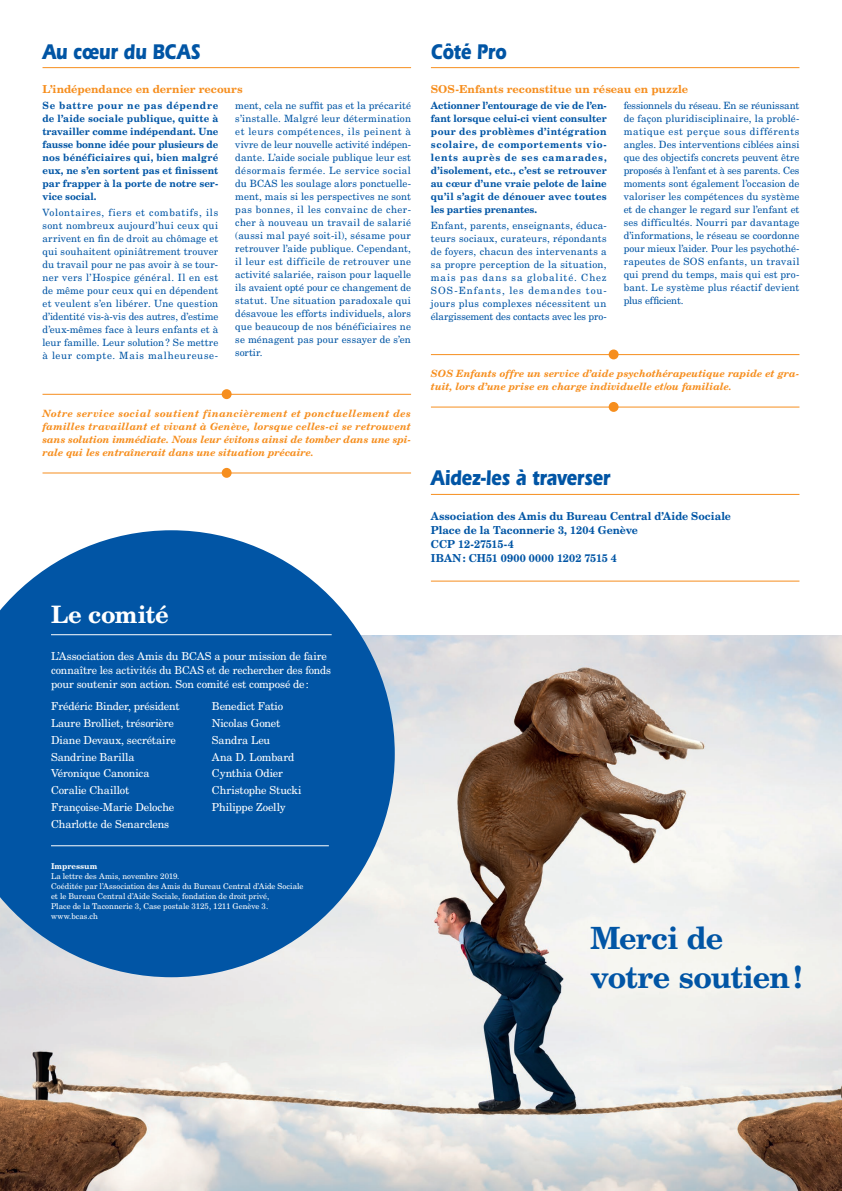
<style>
.page{position:relative;width:842px;height:1191px;background:#fff}
.page>*{position:absolute;margin:0;border:0;box-sizing:border-box;transform-origin:0 0}
.t1{font:700 30.6px/39.2px "New Century Schlbk LT Std";letter-spacing:-.025em;color:#0155a5}
.t2{font:700 24px "New Century Schlbk LT Std";letter-spacing:-.015em;color:#fff}
.t3{font:700 22px "ITC Eras Std";letter-spacing:-.015em;color:#0155a5;scale:.8 1}
.t4{font:11px/16.8px "New Century Schlbk LT Std";letter-spacing:-.01em;color:#fff}
.t5{font:700 11px/14px "New Century Schlbk LT Std";letter-spacing:-.005em;color:#0155a5;scale:.96 1}
.t6{font:700 11px "New Century Schlbk LT Std";color:#f68e1e}
.t7{font:10px/13px "New Century Schlbk LT Std";letter-spacing:.015em;color:#0155a5;text-align:justify}
.t8{font:700 10px/13px "New Century Schlbk LT Std";letter-spacing:.005em;color:#0155a5;text-align:justify;scale:.96 1}
.t9{font:italic 700 10px/13px "New Century Schlbk LT Std";color:#f68e1e;text-align:justify}
.t10{font:8px/10px "New Century Schlbk LT Std";color:#fff}
.t11{font:700 8px "New Century Schlbk LT Std";letter-spacing:.005em;color:#fff}
</style>
<div class="page">
<img style="left:0;top:635px;width:842px;height:556px">
<hr style="left:43px;top:67px;width:368px;height:1px;background:#f68e1e">
<hr style="left:431px;top:67px;width:368px;height:1px;background:#f68e1e">
<hr style="left:431px;top:494px;width:368px;height:1px;background:#f68e1e">
<hr style="left:43px;top:394px;width:368px;height:1px;background:#f68e1e">
<hr style="left:431px;top:354px;width:368px;height:1px;background:#f68e1e">
<hr style="left:43px;top:472px;width:368px;height:1px;background:#f68e1e">
<hr style="left:431px;top:406px;width:368px;height:1px;background:#f68e1e">
<hr style="left:431px;top:580px;width:368px;height:1px;background:#f68e1e">
<div style="left:222px;top:389px;width:10px;height:10px;background:#f68e1e;border-radius:50%"></div>
<div style="left:609px;top:349px;width:10px;height:10px;background:#f68e1e;border-radius:50%"></div>
<div style="left:222px;top:468px;width:10px;height:10px;background:#f68e1e;border-radius:50%"></div>
<div style="left:609px;top:402px;width:10px;height:10px;background:#f68e1e;border-radius:50%"></div>
<svg style="left:0;top:530px;width:395px;height:447px;background:#2b70b2"></svg>
<hr style="left:51px;top:634px;width:281px;height:1px;background:#fff">
<hr style="left:51px;top:845px;width:278px;height:1px;background:#fff">
<h3 class="t3" style="left:43px;top:39px;width:199px">Au cœur du BCAS</h3>
<h3 class="t3" style="left:431px;top:39px;width:96px">Côté Pro</h3>
<p class="t6" style="left:43px;top:82px;width:201px">L’indépendance en dernier recours</p>
<p class="t8" style="left:43px;top:99px;width:185px">Se battre pour ne pas dépendre de l’aide sociale publique, quitte à travailler comme indépendant. Une fausse bonne idée pour plusieurs de nos bénéficiaires qui, bien malgré eux, ne s’en sortent pas et finissent par frapper à la porte de notre ser&shy;vice social.</p>
<p class="t7" style="left:43px;top:206px;width:177px">Volontaires, fiers et combatifs, ils sont nombreux aujourd’hui ceux qui arrivent en fin de droit au chômage et qui souhaitent opiniâtrement trouver du travail pour ne pas avoir à se tour&shy;ner vers l’Hospice général. Il en est de même pour ceux qui en dépendent et veulent s’en libérer. Une question d’identité vis-à-vis des autres, d’estime d’eux-mêmes face à leurs enfants et à leur famille. Leur solution? Se mettre à leur compte. Mais malheureuse-</p>
<p class="t7" style="left:235px;top:99px;width:177px">ment, cela ne suffit pas et la précarité s’installe. Malgré leur détermination et leurs compétences, ils peinent à vivre de leur nouvelle activité indépen&shy;dante. L’aide sociale publique leur est désormais fermée. Le service social du BCAS les soulage alors ponctuelle&shy;ment, mais si les perspectives ne sont pas bonnes, il les convainc de cher&shy;cher à nouveau un travail de salarié (aussi mal payé soit-il), sésame pour retrouver l’aide publique. Cependant, il leur est difficile de retrouver une activité salariée, raison pour laquelle ils avaient opté pour ce changement de statut. Une situation paradoxale qui désavoue les efforts individuels, alors que beaucoup de nos bénéficiaires ne se ménagent pas pour essayer de s’en sortir.</p>
<p class="t9" style="left:43px;top:406px;width:370px">Notre service social soutient financièrement et ponctuellement des familles travaillant et vivant à Genève, lorsque celles-ci se retrouvent sans solution immédiate. Nous leur évitons ainsi de tomber dans une spi&shy;rale qui les entraînerait dans une situation précaire.</p>
<h2 class="t2" style="left:51px;top:599px;width:119px">Le comité</h2>
<p class="t4" style="left:51px;top:648px;width:282px;line-height:14px">L’Association des Amis du BCAS a pour mission de faire connaître les activités du BCAS et de rechercher des fonds pour soutenir son action. Son comité est composé de:</p>
<p class="t4" style="left:51px;top:697px;width:130px">Frédéric Binder, président<br>Laure Brolliet, trésorière<br>Diane Devaux, secrétaire<br>Sandrine Barilla<br>Véronique Canonica<br>Coralie Chaillot<br>Françoise-Marie Deloche<br>Charlotte de Senarclens</p>
<p class="t4" style="left:212px;top:698px;width:91px">Benedict Fatio<br>Nicolas Gonet<br>Sandra Leu<br>Ana D. Lombard<br>Cynthia Odier<br>Christophe Stucki<br>Philippe Zoelly</p>
<p class="t11" style="left:51px;top:860px;width:48px">Impressum</p>
<p class="t10" style="left:51px;top:870px;width:254px">La lettre des Amis, novembre 2019.<br>Coéditée par l’Association des Amis du Bureau Central d’Aide Sociale et le Bureau Central d’Aide Sociale, fondation de droit privé,<br>Place de la Taconnerie 3, Case postale 3125, 1211 Genève 3. www.bcas.ch</p>
<p class="t6" style="left:431px;top:82px;width:259px">SOS-Enfants reconstitue un réseau en puzzle</p>
<p class="t8" style="left:431px;top:99px;width:185px">Actionner l’entourage de vie de l’en&shy;fant lorsque celui-ci vient consulter pour des problèmes d’intégration scolaire, de comportements vio&shy;lents auprès de ses camarades, d’isolement, etc., c’est se retrouver au cœur d’une vraie pelote de laine qu’il s’agit de dénouer avec toutes les parties prenantes.</p>
<p class="t7" style="left:431px;top:219px;width:177px">Enfant, parents, enseignants, éduca&shy;teurs sociaux, curateurs, répondants de foyers, chacun des intervenants a sa propre perception de la situation, mais pas dans sa globalité. Chez SOS-Enfants, les demandes tou&shy;jours plus complexes nécessitent un élargissement des contacts avec les pro-</p>
<p class="t7" style="left:624px;top:99px;width:177px">fessionnels du réseau. En se réunissant de façon pluridisciplinaire, la problé&shy;matique est perçue sous différents angles. Des interventions ciblées ainsi que des objectifs concrets peuvent être proposés à l’enfant et à ses parents. Ces moments sont également l’occasion de valoriser les compétences du système et de changer le regard sur l’enfant et ses difficultés. Nourri par davantage d’informations, le réseau se coordonne pour mieux l’aider. Pour les psychothé&shy;rapeutes de SOS enfants, un travail qui prend du temps, mais qui est pro&shy;bant. Le système plus réactif devient plus efficient.</p>
<p class="t9" style="left:431px;top:367px;width:370px">SOS Enfants offre un service d’aide psychothérapeutique rapide et gra&shy;tuit, lors d’une prise en charge individuelle et/ou familiale.</p>
<h3 class="t3" style="left:431px;top:465px;width:226px">Aidez-les à traverser</h3>
<p class="t5" style="left:431px;top:509px;width:314px">Association des Amis du Bureau Central d’Aide Sociale Place de la Taconnerie 3, 1204 Genève<br>CCP 12-27515-4<br>IBAN: CH51 0900 0000 1202 7515 4</p>
<h1 class="t1" style="left:590px;top:918px;width:213px">Merci de votre soutien!</h1>
</div>
